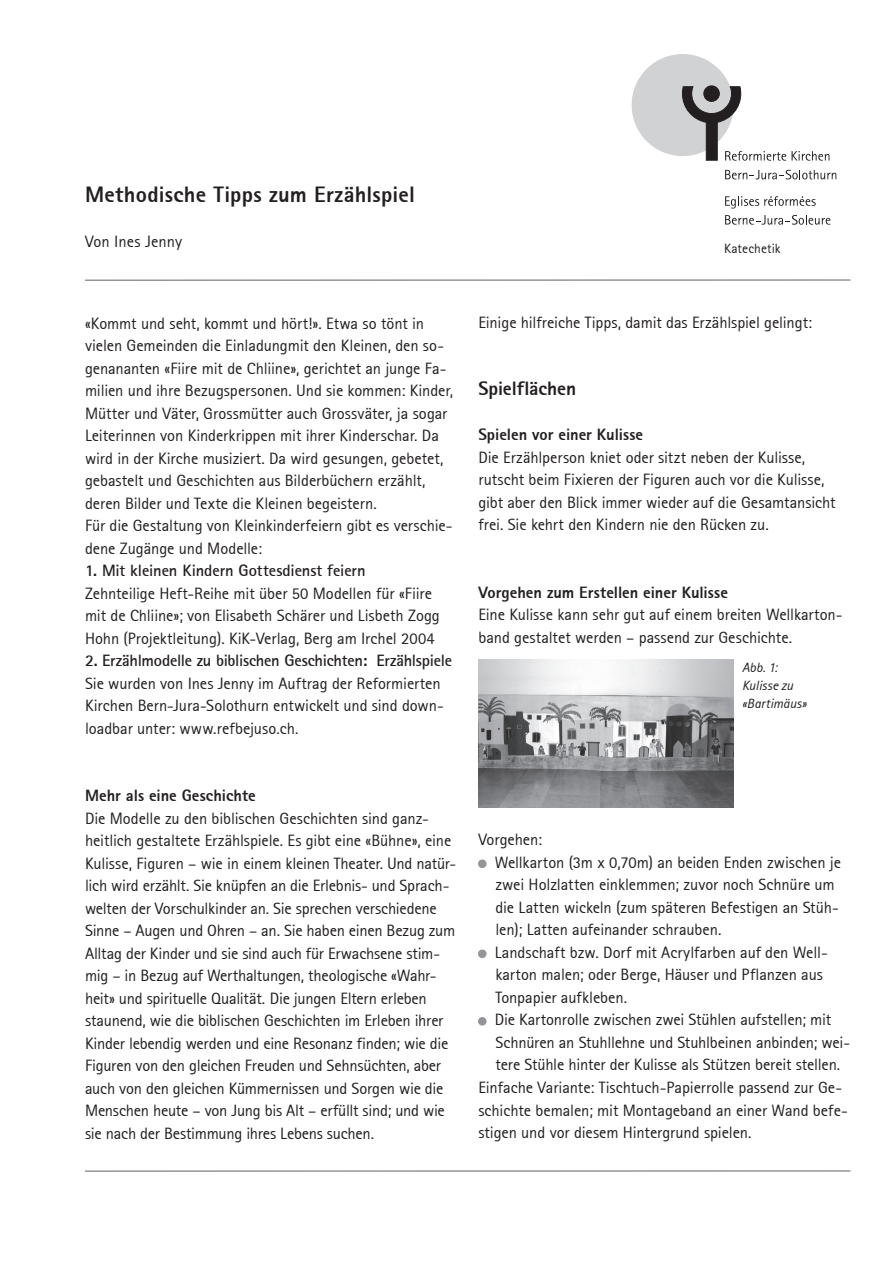
<style>
.page{position:relative;width:893px;height:1263px;background:#fff}
.page>*{position:absolute;margin:0;border:0;box-sizing:border-box;transform-origin:0 0}
.t1{font:22.5px "True Rotis San Serif Extrabold T Hree";letter-spacing:.01em;color:#231f20}
.t2{font:19.5px "True Rotis San Serif Extrabold T Hree";letter-spacing:-.005em;color:#231f20}
.t3{font:16.5px/22.5px "True Rotis San Serif T Hree";letter-spacing:-.01em;color:#231f20}
.t4{font:700 16.5px "True Rotis San Serif T Hree";letter-spacing:-.01em;color:#231f20}
.t5{font:16.5px "True Rotis San Serif Extrabold T Hree";letter-spacing:-.005em;color:#231f20}
.t6{font:italic 13.5px/18px "True Rotis San Serif T Hree";color:#231f20}
.t7{font:13.5px "True Rotis San Serif T Hree";letter-spacing:.005em;color:#231f20}
.s1{font-family:"Lucida Grande";font-size:13.5px;color:#939598}
</style>
<div class="page">
<hr style="left:85px;top:1170px;width:765px;height:2px;background:#939598">
<hr style="left:85px;top:279px;width:765px;height:2px;background:#939598">
<div style="left:632px;top:54px;width:102px;height:102px;background:#d1d2d4;border-radius:50%"></div>
<div style="left:703px;top:85px;width:17px;height:17px;border:1px solid #231f20;border-radius:50%"></div>
<svg style="left:682px;top:86px;width:147px;height:75px"></svg>
<svg style="left:725px;top:170px;width:111px;height:9px"></svg>
<svg style="left:725px;top:196px;width:91px;height:13px"></svg>
<svg style="left:725px;top:215px;width:105px;height:10px"></svg>
<svg style="left:478px;top:859px;width:9px;height:9px"></svg>
<svg style="left:478px;top:949px;width:9px;height:9px"></svg>
<svg style="left:478px;top:1017px;width:9px;height:9px"></svg>
<img style="left:478px;top:659px;width:255px;height:149px">
<h1 class="t1" style="left:85px;top:180px;width:331px">Methodische Tipps zum Erzählspiel</h1>
<p class="t3" style="left:85px;top:230px;width:99px">Von Ines Jenny</p>
<p class="t7" style="left:724px;top:240px;width:58px">Katechetik</p>
<p class="t3" style="left:85px;top:312px;width:370px">«Kommt und seht, kommt und hört!». Etwa so tönt in vielen Gemeinden die Einladungmit den Kleinen, den so&shy;genananten «Fiire mit de Chliine», gerichtet an junge Fa&shy;milien und ihre Bezugspersonen. Und sie kommen: Kinder, Mütter und Väter, Grossmütter auch Grossväter, ja sogar Leiterinnen von Kinderkrippen mit ihrer Kinderschar. Da wird in der Kirche musiziert. Da wird gesungen, gebetet, gebastelt und Geschichten aus Bilderbüchern erzählt, deren Bilder und Texte die Kleinen begeistern.<br>Für die Gestaltung von Kleinkinderfeiern gibt es verschie&shy;dene Zugänge und Modelle:</p>
<p class="t4" style="left:85px;top:560px;width:282px">1. Mit kleinen Kindern Gottesdienst feiern</p>
<p class="t3" style="left:85px;top:582px;width:356px">Zehnteilige Heft-Reihe mit über 50 Modellen für «Fiire mit de Chliine»; von Elisabeth Schärer und Lisbeth Zogg<br>Hohn (Projektleitung). KiK-Verlag, Berg am Irchel 2004</p>
<p class="t4" style="left:85px;top:650px;width:369px">2. Erzählmodelle zu biblischen Geschichten: Erzählspiele</p>
<p class="t3" style="left:85px;top:672px;width:360px">Sie wurden von Ines Jenny im Auftrag der Reformierten<br>Kirchen Bern-Jura-Solothurn entwickelt und sind down&shy;loadbar unter: www.refbejuso.ch.</p>
<p class="t5" style="left:85px;top:785px;width:172px">Mehr als eine Geschichte</p>
<p class="t3" style="left:85px;top:807px;width:372px">Die Modelle zu den biblischen Geschichten sind ganz&shy;heitlich gestaltete Erzählspiele. Es gibt eine «Bühne», eine Kulisse, Figuren – wie in einem kleinen Theater. Und natür&shy;lich wird erzählt. Sie knüpfen an die Erlebnis- und Sprach&shy;welten der Vorschulkinder an. Sie sprechen verschiedene Sinne – Augen und Ohren – an. Sie haben einen Bezug zum Alltag der Kinder und sie sind auch für Erwachsene stim&shy;mig – in Bezug auf Werthaltungen, theologische «Wahr&shy;heit» und spirituelle Qualität. Die jungen Eltern erleben staunend, wie die biblischen Geschichten im Erleben ihrer Kinder lebendig werden und eine Resonanz finden; wie die Figuren von den gleichen Freuden und Sehnsüchten, aber auch von den gleichen Kümmernissen und Sorgen wie die Menschen heute – von Jung bis Alt – erfüllt sind; und wie sie nach der Bestimmung ihres Lebens suchen.</p>
<p class="t3" style="left:478px;top:311px;width:335px">Einige hilfreiche Tipps, damit das Erzählspiel gelingt:</p>
<p class="t2" style="left:478px;top:376px;width:99px">Spielflächen</p>
<p class="t5" style="left:478px;top:424px;width:166px">Spielen vor einer Kulisse</p>
<p class="t3" style="left:478px;top:446px;width:359px">Die Erzählperson kniet oder sitzt neben der Kulisse, rutscht beim Fixieren der Figuren auch vor die Kulisse, gibt aber den Blick immer wieder auf die Gesamtansicht frei. Sie kehrt den Kindern nie den Rücken zu.</p>
<p class="t5" style="left:478px;top:582px;width:251px">Vorgehen zum Erstellen einer Kulisse</p>
<p class="t3" style="left:478px;top:603px;width:366px">Eine Kulisse kann sehr gut auf einem breiten Wellkarton&shy;band gestaltet werden – passend zur Geschichte.</p>
<p class="t6" style="left:742px;top:658px;width:66px">Abb. 1:<br>Kulisse zu «Bartimäus»</p>
<p class="t3" style="left:478px;top:828px;width:65px">Vorgehen:</p>
<p class="t3" style="left:495px;top:851px;width:347px;text-indent:-17px"><span class="s1">●</span> Wellkarton (3m x 0,70m) an beiden Enden zwischen je zwei Holzlatten einklemmen; zuvor noch Schnüre um die Latten wickeln (zum späteren Befestigen an Stüh&shy;len); Latten aufeinander schrauben.</p>
<p class="t3" style="left:495px;top:941px;width:334px;text-indent:-17px"><span class="s1">●</span> Landschaft bzw. Dorf mit Acrylfarben auf den Well&shy;karton malen; oder Berge, Häuser und Pflanzen aus<br>Tonpapier aufkleben.</p>
<p class="t3" style="left:478px;top:1008px;width:354px"><span class="s1">●</span> Die Kartonrolle zwischen zwei Stühlen aufstellen; mit</p>
<p class="t3" style="left:495px;top:1031px;width:356px">Schnüren an Stuhllehne und Stuhlbeinen anbinden; wei-</p>
<p class="t3" style="left:495px;top:1053px;width:346px">tere Stühle hinter der Kulisse als Stützen bereit stellen.</p>
<p class="t3" style="left:478px;top:1076px;width:365px">Einfache Variante: Tischtuch-Papierrolle passend zur Ge-</p>
<p class="t3" style="left:478px;top:1098px;width:371px">schichte bemalen; mit Montageband an einer Wand befe-</p>
<p class="t3" style="left:478px;top:1121px;width:275px">stigen und vor diesem Hintergrund spielen.</p>
</div>
